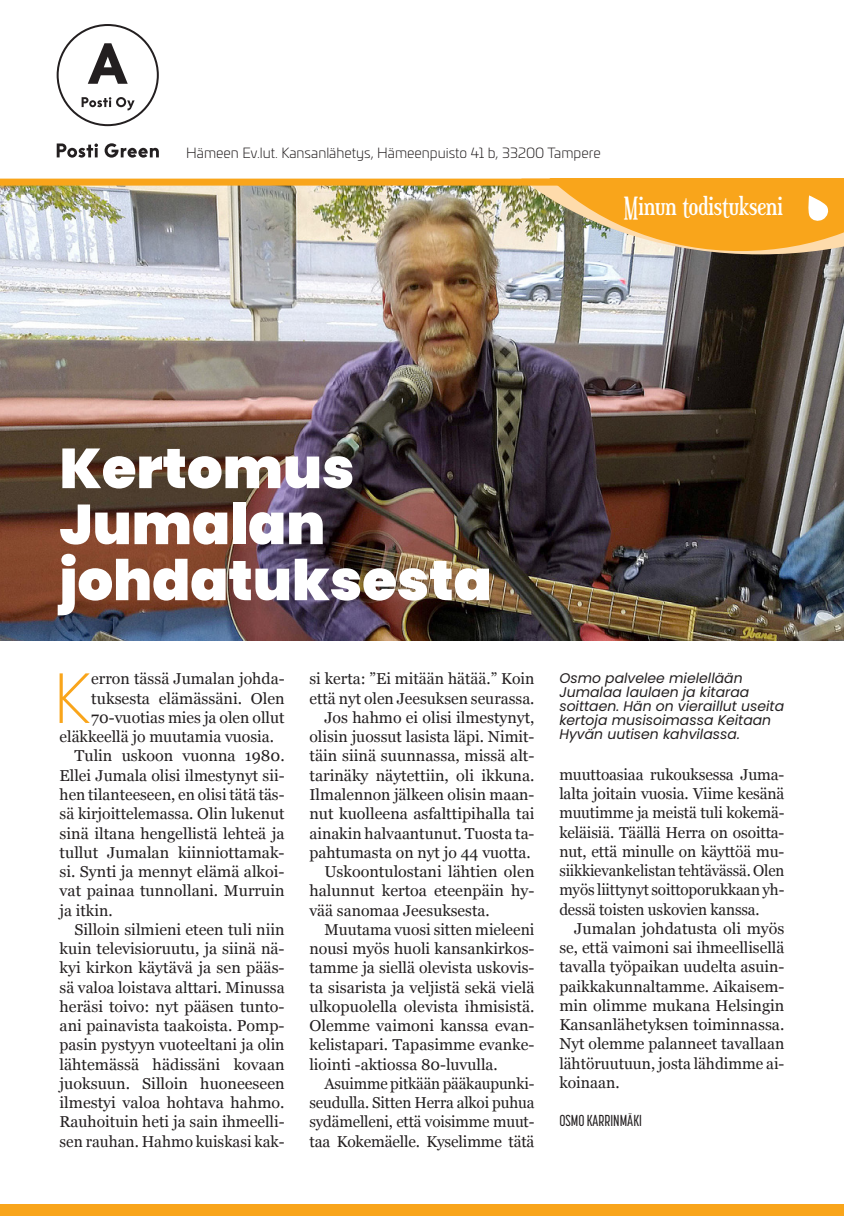
<style>
.page{position:relative;width:844px;height:1216px;background:#fff}
.page>*{position:absolute;margin:0;border:0;box-sizing:border-box;transform-origin:0 0}
.Leipis_angangi{font:200 70.52px "Poppins";color:#f9a51b}
.leipis{font:900 56px/56px "Poppins";color:#fff}
.t1{font:24.5px "Euphorigenic";color:#fff}
.leipis-2{font:15.75px/19.2px "Georgia";color:#231f20;text-align:justify}
.Leipis_angangi-2{font:15.75px "Georgia";color:#231f20}
.Kirjoittaja{font:500 15.75px "Korolev Compressed";color:#231f20}
.Kuvateksti{font:italic 14px/14px "Poppins";color:#231f20}
.t2{font:300 14px "Univia Pro";color:#231f20}
</style>
<div class="page">
<svg style="left:57px;top:24px;width:102px;height:102px"></svg>
<svg style="left:57px;top:143px;width:41px;height:15px"></svg>
<svg style="left:105px;top:143px;width:54px;height:15px"></svg>
<div style="left:0;top:1204px;width:843px;height:11px;background:#f9a51b"></div>
<img style="left:0;top:186px;width:843px;height:454px">
<img style="left:493px;top:186px;width:350px;height:68px">
<div style="left:0;top:179px;width:843px;height:7px;background:#f9a51b"></div>
<p class="t2" style="left:186px;top:142px;width:416px">Hämeen Ev.lut. Kansanlähetys, Hämeenpuisto 41 b, 33200 Tampere</p>
<p class="t1" style="left:623px;top:191px;width:160px">Minun todistukseni</p>
<p class="leipis" style="left:60px;top:441px;width:433px">Kertomus<br>Jumalan johdatuksesta</p>
<p class="Leipis_angangi" style="left:54px;top:657px;width:39px">K</p>
<p class="Leipis_angangi-2" style="left:91px;top:667px;width:195px">erron tässä Jumalan johda-</p>
<p class="Leipis_angangi-2" style="left:91px;top:686px;width:195px">tuksesta elämässäni. Olen</p>
<p class="Leipis_angangi-2" style="left:91px;top:706px;width:195px">70-vuotias mies ja olen ollut</p>
<p class="Leipis_angangi-2" style="left:60px;top:725px;width:216px">eläkkeellä jo muutamia vuosia.</p>
<p class="leipis-2" style="left:60px;top:745px;width:226px;text-indent:15px">Tulin uskoon vuonna 1980.<br>Ellei Jumala olisi ilmestynyt sii&shy;hen tilanteeseen, en olisi tätä täs&shy;sä kirjoittelemassa. Olin lukenut sinä iltana hengellistä lehteä ja tullut Jumalan kiinniottamak&shy;si. Synti ja mennyt elämä alkoi&shy;vat painaa tunnollani. Murruin ja itkin.</p>
<p class="leipis-2" style="left:60px;top:919px;width:226px;text-indent:15px">Silloin silmieni eteen tuli niin kuin televisioruutu, ja siinä nä&shy;kyi kirkon käytävä ja sen pääs&shy;sä valoa loistava alttari. Minussa heräsi toivo: nyt pääsen tunto&shy;ani painavista taakoista. Pomp&shy;pasin pystyyn vuoteeltani ja olin lähtemässä hädissäni kovaan juoksuun. Silloin huoneeseen ilmestyi valoa hohtava hahmo.<br>Rauhoituin heti ja sain ihmeelli&shy;sen rauhan. Hahmo kuiskasi kak-</p>
<p class="leipis-2" style="left:309px;top:668px;width:226px">si kerta: ”Ei mitään hätää.” Koin että nyt olen Jeesuksen seurassa.</p>
<p class="leipis-2" style="left:309px;top:707px;width:226px;text-indent:15px">Jos hahmo ei olisi ilmestynyt, olisin juossut lasista läpi. Nimit&shy;täin siinä suunnassa, missä alt&shy;tarinäky näytettiin, oli ikkuna.<br>Ilmalennon jälkeen olisin maan&shy;nut kuolleena asfalttipihalla tai ainakin halvaantunut. Tuosta ta&shy;pahtumasta on nyt jo 44 vuotta.</p>
<p class="leipis-2" style="left:309px;top:861px;width:226px;text-indent:15px">Uskoontulostani lähtien olen halunnut kertoa eteenpäin hy&shy;vää sanomaa Jeesuksesta.</p>
<p class="leipis-2" style="left:309px;top:919px;width:226px;text-indent:15px">Muutama vuosi sitten mieleeni nousi myös huoli kansankirkos&shy;tamme ja siellä olevista uskovis&shy;ta sisarista ja veljistä sekä vielä ulkopuolella olevista ihmisistä.<br>Olemme vaimoni kanssa evan&shy;kelistapari. Tapasimme evanke&shy;liointi -aktiossa 80-luvulla.</p>
<p class="leipis-2" style="left:309px;top:1073px;width:226px;text-indent:15px">Asuimme pitkään pääkaupunki&shy;seudulla. Sitten Herra alkoi puhua sydämelleni, että voisimme muut&shy;taa Kokemäelle. Kyselimme tätä</p>
<p class="Kuvateksti" style="left:559px;top:671px;width:226px">Osmo palvelee mielellään<br>Jumalaa laulaen ja kitaraa soittaen. Hän on vieraillut useita kertoja musisoimassa Keitaan<br>Hyvän uutisen kahvilassa.</p>
<p class="leipis-2" style="left:559px;top:764px;width:226px">muuttoasiaa rukouksessa Juma&shy;lalta joitain vuosia. Viime kesänä muutimme ja meistä tuli kokemä&shy;keläisiä. Täällä Herra on osoitta&shy;nut, että minulle on käyttöä mu&shy;siikkievankelistan tehtävässä. Olen myös liittynyt soittoporukkaan yh&shy;dessä toisten uskovien kanssa.</p>
<p class="leipis-2" style="left:559px;top:918px;width:226px;text-indent:15px">Jumalan johdatusta oli myös se, että vaimoni sai ihmeellisellä tavalla työpaikan uudelta asuin&shy;paikkakunnaltamme. Aikaisem&shy;min olimme mukana Helsingin Kansanlähetyksen toiminnassa.<br>Nyt olemme palanneet tavallaan lähtöruutuun, josta lähdimme ai&shy;koinaan.</p>
<p class="Kirjoittaja" style="left:559px;top:1112px;width:84px">OSMO KARRINMÄKI</p>
</div>
